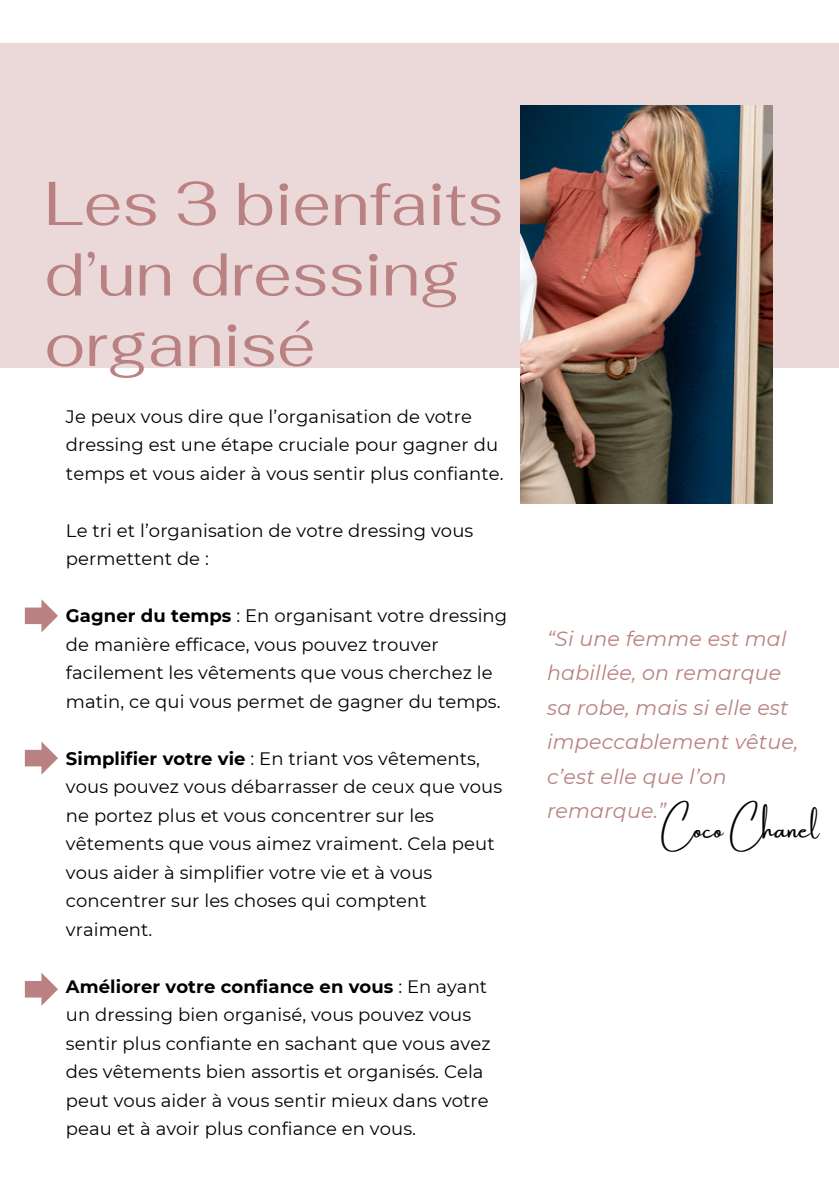
<style>
.page{position:relative;width:839px;height:1191px;background:#fff}
.page>*{position:absolute;margin:0;border:0;box-sizing:border-box;transform-origin:0 0}
.t1{font:61.6px/70.4px "Fahkwang";color:#b98181}
.t2{font:25px "Amsterdam One";color:#000}
.t3{font:italic 20.6px/34.4px "Montserrat";letter-spacing:.01em;color:#b98181}
.t4{font:18px/28.4px "Montserrat";letter-spacing:.005em;color:#000}
.s1{font-weight:700}
</style>
<div class="page">
<div style="left:0;top:43px;width:838px;height:324px;background:#ebd9d9"></div>
<img style="left:520px;top:106px;width:252px;height:397px">
<svg style="left:25px;top:599px;width:33px;height:33px"></svg>
<svg style="left:25px;top:742px;width:33px;height:33px"></svg>
<svg style="left:25px;top:973px;width:33px;height:33px"></svg>
<p class="t1" style="left:44px;top:168px;width:460px">Les 3 bienfaits d’un dressing organisé</p>
<p class="t4" style="left:66px;top:402px;width:439px">Je peux vous dire que l’organisation de votre dressing est une étape cruciale pour gagner du temps et vous aider à vous sentir plus confiante.</p>
<p class="t4" style="left:66px;top:516px;width:409px">Le tri et l’organisation de votre dressing vous permettent de :</p>
<p class="t4" style="left:66px;top:602px;width:443px"><span class="s1">Gagner du temps</span> : En organisant votre dressing de manière efficace, vous pouvez trouver facilement les vêtements que vous cherchez le matin, ce qui vous permet de gagner du temps.</p>
<p class="t4" style="left:66px;top:744px;width:437px"><span class="s1">Simplifier votre vie</span> : En triant vos vêtements, vous pouvez vous débarrasser de ceux que vous ne portez plus et vous concentrer sur les vêtements que vous aimez vraiment. Cela peut vous aider à simplifier votre vie et à vous concentrer sur les choses qui comptent vraiment.</p>
<p class="t4" style="left:66px;top:972px;width:426px"><span class="s1">Améliorer votre confiance en vous</span> : En ayant un dressing bien organisé, vous pouvez vous sentir plus confiante en sachant que vous avez des vêtements bien assortis et organisés. Cela peut vous aider à vous sentir mieux dans votre peau et à avoir plus confiance en vous.</p>
<p class="t3" style="left:547px;top:621px;width:253px">“Si une femme est mal habillée, on remarque sa robe, mais si elle est impeccablement vêtue, c’est elle que l’on remarque.”</p>
<p class="t2" style="left:661px;top:816px;width:159px">Coco Chanel</p>
</div>
